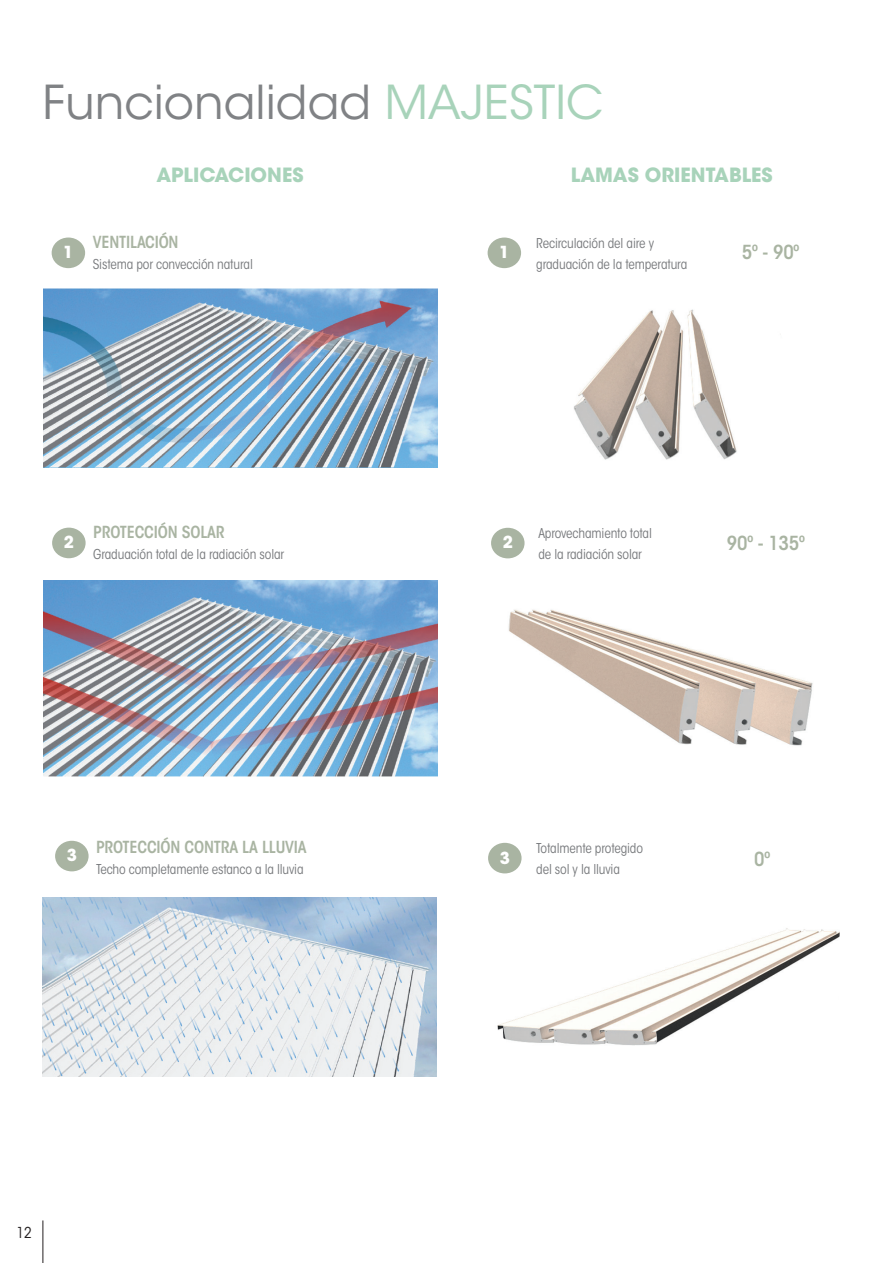
<style>
.page{position:relative;width:893px;height:1263px;background:#fff}
.page>*{position:absolute;margin:0;border:0;box-sizing:border-box;transform-origin:0 0}
.t1{font:46.5px "ITC Avant Garde Std";color:#808285}
.t2{font:700 19.5px "ITC Avant Garde Std";color:#a8d3ba}
.t3{font:600 condensed 19.2px "ITC Avant Garde Std";letter-spacing:-.01em;color:#a9b4a2}
.t4{font:600 condensed 16.5px "ITC Avant Garde Std";letter-spacing:-.01em;color:#a9b4a2}
.t5{font:700 16.5px "ITC Avant Garde Std";color:#fff}
.t6{font:condensed 15px "ITC Avant Garde Std";color:#231f20}
.t7{font:condensed 13.5px/21px "ITC Avant Garde Std";letter-spacing:-.01em;color:#76787b}
.s1{color:#a8d3ba}
</style>
<div class="page">
<hr style="left:43px;top:1220px;width:1px;height:43px;background:#231f20">
<img style="left:43px;top:289px;width:394px;height:178px">
<img style="left:43px;top:897px;width:394px;height:179px">
<div style="left:52px;top:238px;width:33px;height:30px;background:#a9b4a2;border-radius:50%"></div>
<div style="left:488px;top:238px;width:33px;height:30px;background:#a9b4a2;border-radius:50%"></div>
<div style="left:52px;top:528px;width:34px;height:30px;background:#a9b4a2;border-radius:50%"></div>
<div style="left:488px;top:843px;width:34px;height:30px;background:#a9b4a2;border-radius:50%"></div>
<div style="left:55px;top:841px;width:34px;height:30px;background:#a9b4a2;border-radius:50%"></div>
<div style="left:491px;top:528px;width:34px;height:30px;background:#a9b4a2;border-radius:50%"></div>
<img style="left:43px;top:581px;width:395px;height:195px">
<img style="left:508px;top:609px;width:305px;height:137px">
<img style="left:574px;top:309px;width:163px;height:151px">
<img style="left:497px;top:928px;width:343px;height:118px">
<h1 class="t1" style="left:43px;top:74px;width:562px">Funcionalidad <span class="s1">MAJESTIC</span></h1>
<h2 class="t2" style="left:156px;top:162px;width:149px">APLICACIONES</h2>
<h2 class="t2" style="left:571px;top:162px;width:203px">LAMAS ORIENTABLES</h2>
<p class="t4" style="left:93px;top:231px;width:87px">VENTILACIÓN</p>
<p class="t7" style="left:93px;top:253px;width:162px">Sistema por convección natural</p>
<p class="t5" style="left:63px;top:241px;width:12px">1</p>
<p class="t5" style="left:499px;top:241px;width:12px">1</p>
<p class="t7" style="left:536px;top:232px;width:153px">Recirculación del aire y graduación de la temperatura</p>
<h3 class="t3" style="left:742px;top:240px;width:59px">5º - 90º</h3>
<p class="t5" style="left:64px;top:531px;width:12px">2</p>
<p class="t4" style="left:93px;top:521px;width:133px">PROTECCIÓN SOLAR</p>
<p class="t7" style="left:93px;top:543px;width:193px">Graduación total de la radiación solar</p>
<p class="t5" style="left:503px;top:531px;width:12px">2</p>
<p class="t7" style="left:538px;top:522px;width:115px">Aprovechamiento total de la radiación solar</p>
<h3 class="t3" style="left:727px;top:531px;width:79px">90º - 135º</h3>
<p class="t4" style="left:96px;top:836px;width:212px">PROTECCIÓN CONTRA LA LLUVIA</p>
<p class="t7" style="left:96px;top:858px;width:209px">Techo completamente estanco a la lluvia</p>
<p class="t5" style="left:67px;top:844px;width:12px">3</p>
<p class="t5" style="left:500px;top:847px;width:12px">3</p>
<p class="t7" style="left:536px;top:838px;width:108px">Totalmente protegido del sol y la lluvia</p>
<h3 class="t3" style="left:754px;top:847px;width:17px">0º</h3>
<p class="t6" style="left:16px;top:1224px;width:17px">12</p>
</div>
